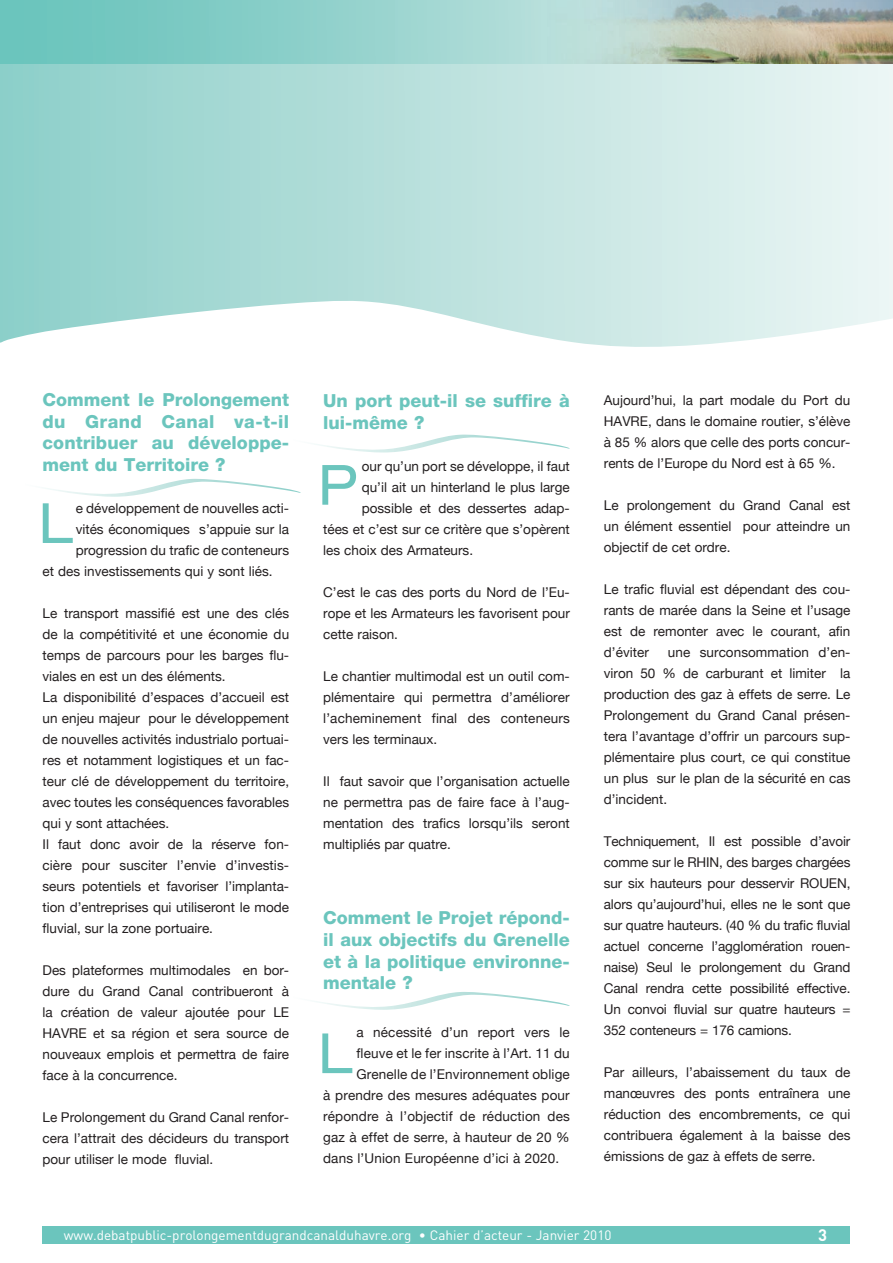
<style>
.page{position:relative;width:893px;height:1263px;background:#fff}
.page>*{position:absolute;margin:0;border:0;box-sizing:border-box;transform-origin:0 0}
.Normal_e{font:expanded 55.5px "Helvetica Neue";color:#6bc5bd}
.Normal_e-2{font:800 18px/21.6px "Helvetica Neue";color:#6bc5bd;text-align:justify}
.Normal_e-3{font:700 16.5px "DIN";color:#fff}
.Normal_e-4{font:13.5px/21px "Helvetica Neue";color:#231f20;text-align:justify}
.Normal_e-5{font:13.5px "DIN";color:#fff}
</style>
<div class="page">
<div style="left:43px;top:1227px;width:807px;height:17px;background:#6bc5bd"></div>
<svg style="left:0;top:64px;width:893px;height:283px;background:#c1e4e1"></svg>
<svg style="left:0;top:0;width:548px;height:64px;background:#8acfc9"></svg>
<img style="left:548px;top:0;width:345px;height:64px">
<svg style="left:45px;top:479px;width:256px;height:18px"></svg>
<svg style="left:315px;top:435px;width:255px;height:18px"></svg>
<svg style="left:314px;top:992px;width:256px;height:18px"></svg>
<p class="Normal_e-2" style="left:43px;top:389px;width:248px">Comment le Prolongement du Grand Canal va-t-il contribuer au développe&shy;ment du Territoire ?</p>
<p class="Normal_e-4" style="left:76px;top:497px;width:215px">e développement de nouvelles acti-</p>
<p class="Normal_e-4" style="left:76px;top:518px;width:215px">vités économiques s’appuie sur la</p>
<p class="Normal_e-4" style="left:76px;top:539px;width:215px">progression du trafic de conteneurs</p>
<p class="Normal_e-4" style="left:43px;top:560px;width:232px">et des investissements qui y sont liés.</p>
<p class="Normal_e-4" style="left:43px;top:602px;width:248px">Le transport massifié est une des clés de la compétitivité et une économie du temps de parcours pour les barges flu&shy;viales en est un des éléments.</p>
<p class="Normal_e-4" style="left:43px;top:686px;width:248px">La disponibilité d’espaces d’accueil est un enjeu majeur pour le développement de nouvelles activités industrialo portuai&shy;res et notamment logistiques et un fac&shy;teur clé de développement du territoire, avec toutes les conséquences favorables qui y sont attachées.</p>
<p class="Normal_e-4" style="left:43px;top:833px;width:248px">Il faut donc avoir de la réserve fon&shy;cière pour susciter l’envie d’investis&shy;seurs potentiels et favoriser l’implanta&shy;tion d’entreprises qui utiliseront le mode fluvial, sur la zone portuaire.</p>
<p class="Normal_e-4" style="left:43px;top:959px;width:248px">Des plateformes multimodales en bor&shy;dure du Grand Canal contribueront à la création de valeur ajoutée pour LE HAVRE et sa région et sera source de nouveaux emplois et permettra de faire face à la concurrence.</p>
<p class="Normal_e-4" style="left:43px;top:1106px;width:248px">Le Prolongement du Grand Canal renfor&shy;cera l’attrait des décideurs du transport pour utiliser le mode fluvial.</p>
<p class="Normal_e" style="left:38px;top:489px;width:36px">L</p>
<p class="Normal_e-2" style="left:323px;top:390px;width:248px">Un port peut-il se suffire à lui-même ?</p>
<p class="Normal_e-4" style="left:362px;top:455px;width:209px">our qu’un port se développe, il faut</p>
<p class="Normal_e-4" style="left:362px;top:476px;width:209px">qu’il ait un hinterland le plus large</p>
<p class="Normal_e-4" style="left:362px;top:497px;width:209px">possible et des dessertes adap-</p>
<p class="Normal_e-4" style="left:323px;top:518px;width:248px">tées et c’est sur ce critère que s’opèrent</p>
<p class="Normal_e-4" style="left:323px;top:539px;width:151px">les choix des Armateurs.</p>
<p class="Normal_e-4" style="left:323px;top:581px;width:248px">C’est le cas des ports du Nord de l’Eu&shy;rope et les Armateurs les favorisent pour cette raison.</p>
<p class="Normal_e-4" style="left:323px;top:665px;width:248px">Le chantier multimodal est un outil com&shy;plémentaire qui permettra d’améliorer l’acheminement final des conteneurs vers les terminaux.</p>
<p class="Normal_e-4" style="left:323px;top:770px;width:248px">Il faut savoir que l’organisation actuelle ne permettra pas de faire face à l’aug&shy;mentation des trafics lorsqu’ils seront multipliés par quatre.</p>
<p class="Normal_e" style="left:318px;top:451px;width:42px">P</p>
<p class="Normal_e-2" style="left:323px;top:907px;width:248px">Comment le Projet répond&shy;il aux objectifs du Grenelle et à la politique environne&shy;mentale ?</p>
<p class="Normal_e-4" style="left:356px;top:1022px;width:215px">a nécessité d’un report vers le</p>
<p class="Normal_e-4" style="left:356px;top:1043px;width:215px">fleuve et le fer inscrite à l’Art. 11 du</p>
<p class="Normal_e-4" style="left:356px;top:1064px;width:215px">Grenelle de l’Environnement oblige</p>
<p class="Normal_e-4" style="left:323px;top:1085px;width:248px">à prendre des mesures adéquates pour</p>
<p class="Normal_e-4" style="left:323px;top:1106px;width:248px">répondre à l’objectif de réduction des</p>
<p class="Normal_e-4" style="left:323px;top:1127px;width:248px">gaz à effet de serre, à hauteur de 20 %</p>
<p class="Normal_e-4" style="left:323px;top:1148px;width:238px">dans l’Union Européenne d’ici à 2020.</p>
<p class="Normal_e" style="left:318px;top:1020px;width:36px">L</p>
<p class="Normal_e-4" style="left:604px;top:390px;width:248px">Aujourd’hui, la part modale du Port du HAVRE, dans le domaine routier, s’élève à 85 % alors que celle des ports concur&shy;rents de l’Europe du Nord est à 65 %.</p>
<p class="Normal_e-4" style="left:604px;top:495px;width:248px">Le prolongement du Grand Canal est un élément essentiel pour atteindre un objectif de cet ordre.</p>
<p class="Normal_e-4" style="left:604px;top:579px;width:248px">Le trafic fluvial est dépendant des cou&shy;rants de marée dans la Seine et l’usage est de remonter avec le courant, afin d’éviter</p>
<p class="Normal_e-4" style="left:604px;top:642px;width:248px;text-indent:64px">une surconsommation d’en&shy;viron 50 % de carburant et limiter la production des gaz à effets de serre. Le Prolongement du Grand Canal présen&shy;tera l’avantage d’offrir un parcours sup&shy;plémentaire plus court, ce qui constitue un plus sur le plan de la sécurité en cas d’incident.</p>
<p class="Normal_e-4" style="left:604px;top:831px;width:248px">Techniquement, Il est possible d’avoir comme sur le RHIN, des barges chargées sur six hauteurs pour desservir ROUEN, alors qu’aujourd’hui, elles ne le sont que sur quatre hauteurs. (40 % du trafic fluvial actuel concerne l’agglomération rouen&shy;naise) Seul le prolongement du Grand Canal rendra cette possibilité effective.<br>Un convoi fluvial sur quatre hauteurs = 352 conteneurs = 176 camions.</p>
<p class="Normal_e-4" style="left:604px;top:1062px;width:248px">Par ailleurs, l’abaissement du taux de manœuvres des ponts entraînera une réduction des encombrements, ce qui contribuera également à la baisse des émissions de gaz à effets de serre.</p>
<p class="Normal_e-5" style="left:64px;top:1226px;width:549px">www.debatpublic-prolongementdugrandcanalduhavre.org • Cahier d’acteur - Janvier 2010</p>
<p class="Normal_e-3" style="left:818px;top:1224px;width:10px">3</p>
</div>
